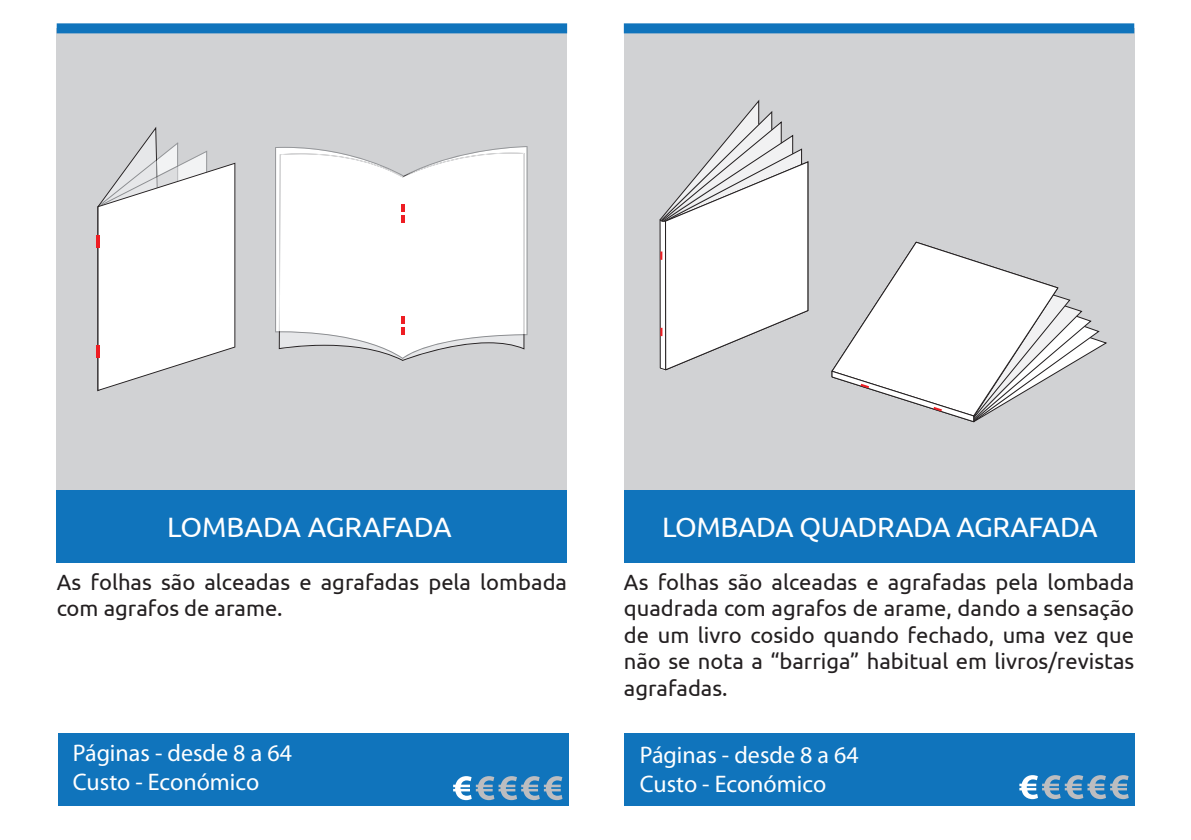
<style>
.page{position:relative;width:1191px;height:840px;background:#fff}
.page>*{position:absolute;margin:0;border:0;box-sizing:border-box;transform-origin:0 0}
.t1{font:28px "Ubuntu";letter-spacing:-.015em;color:#fff}
.t2{font:24px/28.8px "Myriad Pro";color:#fff}
.t3{font:22px/26.4px "Ubuntu";color:#231f20}
</style>
<div class="page">
<div style="left:57px;top:28px;width:510px;height:461px;background:#d1d2d4"></div>
<svg style="left:275px;top:146px;width:252px;height:189px"></svg>
<div style="left:279px;top:170px;width:245px;height:165px;background:#fff"></div>
<svg style="left:401px;top:205px;width:3px;height:18px"></svg>
<svg style="left:280px;top:316px;width:243px;height:43px"></svg>
<svg style="left:96px;top:127px;width:139px;height:264px"></svg>
<div style="left:57px;top:490px;width:510px;height:72px;background:#1074bc"></div>
<div style="left:624px;top:28px;width:510px;height:461px;background:#d1d2d4"></div>
<div style="left:624px;top:490px;width:510px;height:72px;background:#1074bc"></div>
<svg style="left:831px;top:241px;width:276px;height:181px"></svg>
<svg style="left:659px;top:99px;width:149px;height:271px"></svg>
<div style="left:58px;top:732px;width:510px;height:72px;background:#1074bc"></div>
<div style="left:624px;top:732px;width:510px;height:72px;background:#1074bc"></div>
<div style="left:624px;top:23px;width:510px;height:10px;background:#1074bc"></div>
<div style="left:57px;top:23px;width:510px;height:10px;background:#1074bc"></div>
<svg style="left:1019px;top:775px;width:109px;height:23px"></svg>
<svg style="left:453px;top:776px;width:109px;height:23px"></svg>
<p class="t1" style="left:167px;top:510px;width:286px">LOMBADA AGRAFADA</p>
<p class="t3" style="left:57px;top:568px;width:512px">As folhas são alceadas e agrafadas pela lombada com agrafos de arame.</p>
<p class="t2" style="left:73px;top:738px;width:220px">Páginas - desde 8 a 64<br>Custo - Económico</p>
<p class="t1" style="left:662px;top:510px;width:437px">LOMBADA QUADRADA AGRAFADA</p>
<p class="t3" style="left:624px;top:568px;width:512px;text-align:justify">As folhas são alceadas e agrafadas pela lombada quadrada com agrafos de arame, dando a sensação de um livro cosido quando fechado, uma vez que não se nota a “barriga” habitual em livros/revistas agrafadas.</p>
<p class="t2" style="left:640px;top:740px;width:220px">Páginas - desde 8 a 64<br>Custo - Económico</p>
</div>
